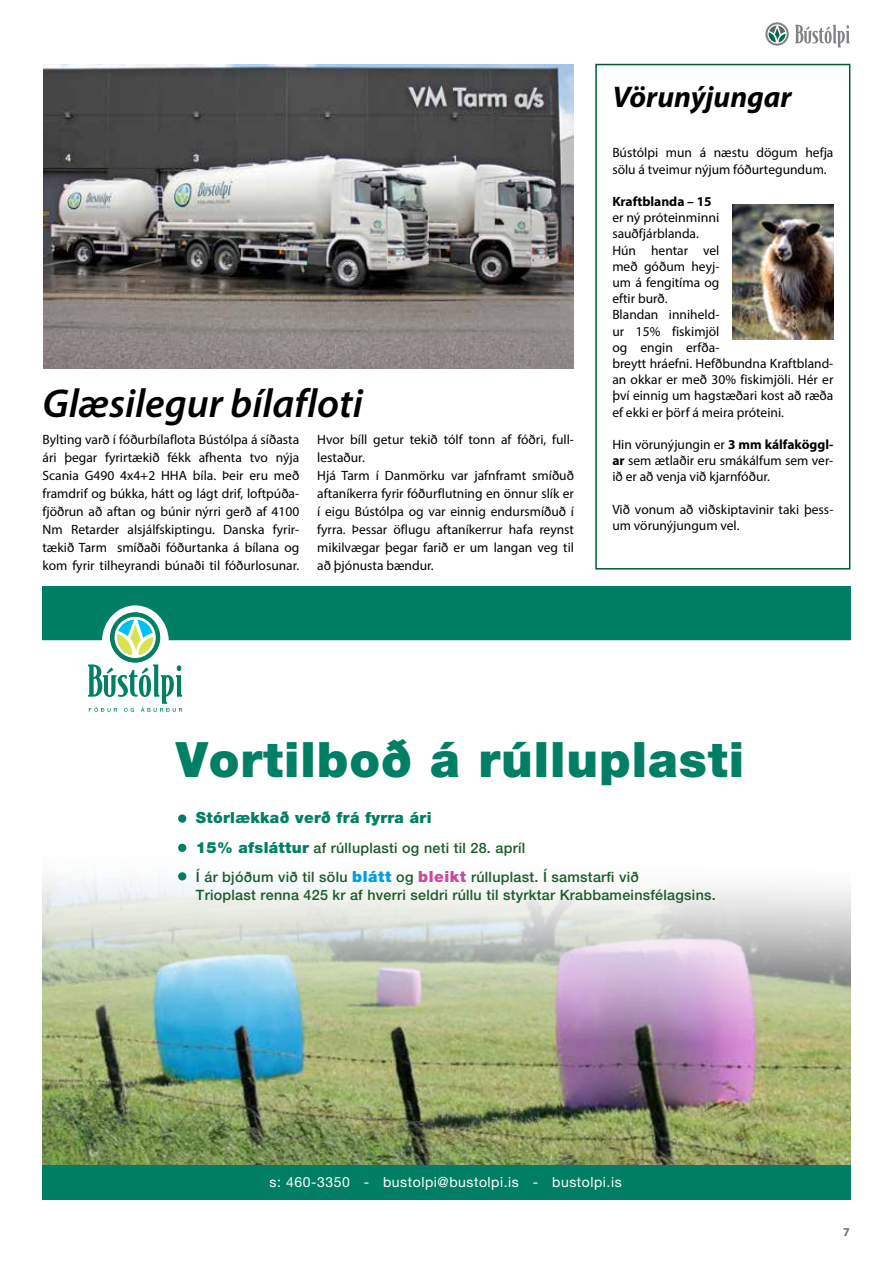
<style>
.page{position:relative;width:893px;height:1263px;background:#fff}
.page>*{position:absolute;margin:0;border:0;box-sizing:border-box;transform-origin:0 0}
.t1{font:900 48.9px "Helvetica Neue LT Std";letter-spacing:.02em;color:#007f65}
.t2{font:italic 600 40.5px "Myriad Pro";color:#000}
.t3{font:italic 700 30px "Myriad Pro";color:#000}
.t4{font:900 15.45px "Helvetica Neue LT Std";letter-spacing:.02em;color:#007f65}
.t5{font:500 14.25px/29.5px "Helvetica Neue LT Std";letter-spacing:.02em;color:#1c592d}
.t6{font:13.95px "Helvetica Neue LT Std";letter-spacing:.04em;color:#fff}
.t7{font:13.5px/16.2px "Myriad Pro";color:#000}
.t8{font:700 13.5px "Myriad Pro";color:#000}
.t9{font:700 12px "Myriad Pro";color:#6d6e71}
.s1{font-weight:700}
.s2{font-weight:900;font-size:15.45px;color:#007f65}
.s3{font-weight:900;font-size:15.45px;color:#009edd}
.s4{font-weight:900;font-size:15.45px;color:#c94c9c}
</style>
<div class="page">
<div style="left:595px;top:64px;width:255px;height:505px;border:2px solid #005c2e"></div>
<svg style="left:795px;top:25px;width:55px;height:22px"></svg>
<svg style="left:765px;top:22px;width:24px;height:24px"></svg>
<svg style="left:767px;top:24px;width:20px;height:20px"></svg>
<svg style="left:769px;top:26px;width:16px;height:16px"></svg>
<img style="left:732px;top:205px;width:101px;height:135px">
<img style="left:43px;top:1054px;width:807px;height:110px">
<svg style="left:43px;top:655px;width:807px;height:399px"></svg>
<div style="left:110px;top:612px;width:50px;height:50px;background:#007f65;border-radius:50%"></div>
<svg style="left:115px;top:617px;width:41px;height:41px"></svg>
<svg style="left:43px;top:587px;width:807px;height:68px"></svg>
<svg style="left:88px;top:664px;width:94px;height:48px"></svg>
<div style="left:178px;top:814px;width:8px;height:9px;background:#007f65;border-radius:50%"></div>
<div style="left:178px;top:844px;width:8px;height:8px;background:#007f65;border-radius:50%"></div>
<div style="left:178px;top:872px;width:8px;height:8px;background:#007f65;border-radius:50%"></div>
<div style="left:43px;top:1164px;width:807px;height:35px;background:#007f65"></div>
<img style="left:43px;top:65px;width:530px;height:303px">
<h2 class="t2" style="left:43px;top:377px;width:322px">Glæsilegur bílafloti</h2>
<p class="t7" style="left:43px;top:430px;width:258px;line-height:18px;text-align:justify">Bylting varð í fóðurbílaflota Bústólpa á síðasta ári þegar fyrirtækið fékk afhenta tvo nýja Scania G490 4x4+2 HHA bíla. Þeir eru með framdrif og búkka, hátt og lágt drif, loftpúða&shy;fjöðrun að aftan og búnir nýrri gerð af 4100<br>Nm Retarder alsjálfskiptingu. Danska fyrir&shy;tækið Tarm smíðaði fóðurtanka á bílana og kom fyrir tilheyrandi búnaði til fóðurlosunar.</p>
<p class="t7" style="left:317px;top:430px;width:258px;line-height:18px">Hvor bíll getur tekið tólf tonn af fóðri, full&shy;lestaður.<br>Hjá Tarm í Danmörku var jafnframt smíðuð aftaníkerra fyrir fóðurflutning en önnur slík er í eigu Bústólpa og var einnig endursmíðuð í fyrra. Þessar öflugu aftaníkerrur hafa reynst mikilvægar þegar farið er um langan veg til að þjónusta bændur.</p>
<h3 class="t3" style="left:612px;top:77px;width:181px">Vörunýjungar</h3>
<p class="t7" style="left:612px;top:144px;width:223px">Bústólpi mun á næstu dögum hefja sölu á tveimur nýjum fóðurtegundum.</p>
<p class="t8" style="left:612px;top:193px;width:101px">Kraftblanda – 15</p>
<p class="t7" style="left:612px;top:209px;width:223px">er ný próteinminni<br>sauðfjárblanda.<br>Hún hentar vel<br>með góðum heyj-<br>um á fengitíma og<br>eftir burð.<br>Blandan inniheld-<br>ur 15% fiskimjöl<br>og engin erfða-<br>breytt hráefni. Hefðbundna Kraftbland&shy;an okkar er með 30% fiskimjöli. Hér er því einnig um hagstæðari kost að ræða ef ekki er þörf á meira próteini.</p>
<p class="t7" style="left:612px;top:436px;width:223px;text-align:justify">Hin vörunýjungin er <span class="s1">3 mm kálfaköggl&shy;ar</span> sem ætlaðir eru smákálfum sem ver&shy;ið er að venja við kjarnfóður.</p>
<p class="t7" style="left:612px;top:501px;width:223px">Við vonum að viðskiptavinir taki þess&shy;um vörunýjungum vel.</p>
<h1 class="t1" style="left:176px;top:731px;width:570px">Vortilboð á rúlluplasti</h1>
<p class="t4" style="left:196px;top:808px;width:237px">Stórlækkað verð frá fyrra ári</p>
<p class="t5" style="left:196px;top:833px;width:444px"><span class="s2">15% afsláttur</span> af rúlluplasti og neti til 28. apríl<br>Í ár bjóðum við til sölu <span class="s3">blátt</span> og <span class="s4">bleikt</span> rúlluplast. Í samstarfi við</p>
<p class="t5" style="left:196px;top:880px;width:521px">Trioplast renna 425 kr af hverri seldri rúllu til styrktar Krabbameinsfélagsins.</p>
<p class="t6" style="left:270px;top:1174px;width:354px">s: 460-3350 - bustolpi@bustolpi.is - bustolpi.is</p>
<p class="t9" style="left:843px;top:1224px;width:8px">7</p>
</div>
